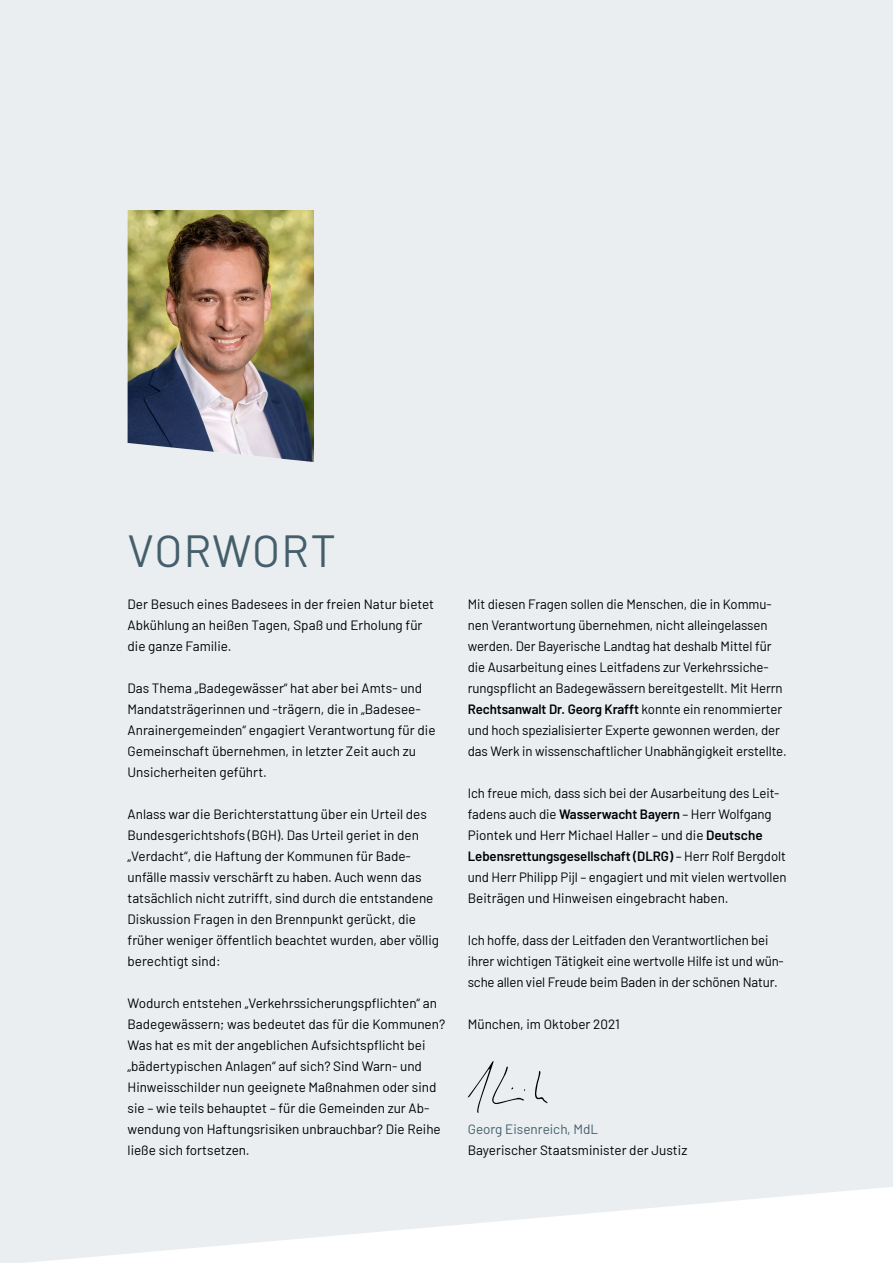
<style>
.page{position:relative;width:893px;height:1263px;background:#eaeef1}
.page>*{position:absolute;margin:0;border:0;box-sizing:border-box;transform-origin:0 0}
.Vorlaufseiten_H1_NICHT_Inhaltsseiten{font:45px "Barlow";letter-spacing:.025em;color:#445f6b}
.Vorlaufseiten_P_Copy_Vorlaufseiten{font:13.5px/21px "Barlow";color:#000}
.Vorlaufseiten_P_Copy_Vorlaufseiten_ohneA{font:13.5px "Barlow";color:#000}
.Vorlaufseiten_P_Copy_Vorlaufseiten_ohneA-2{font:13.5px "Barlow";color:#445f6b}
.s1{font-weight:600}
</style>
<div class="page">
<img style="left:128px;top:210px;width:186px;height:252px">
<svg style="left:468px;top:1061px;width:79px;height:52px"></svg>
<h1 class="Vorlaufseiten_H1_NICHT_Inhaltsseiten" style="left:128px;top:518px;width:210px">VORWORT</h1>
<p class="Vorlaufseiten_P_Copy_Vorlaufseiten" style="left:128px;top:593px;width:308px">Der Besuch eines Badesees in der freien Natur bietet<br>Abkühlung an heißen Tagen, Spaß und Erholung für die ganze Familie.</p>
<p class="Vorlaufseiten_P_Copy_Vorlaufseiten" style="left:128px;top:677px;width:309px">Das Thema „Badegewässer“ hat aber bei Amts- und Mandatsträgerinnen und -trägern, die in „Badesee-Anrainergemeinden“ engagiert Verantwortung für die Gemeinschaft übernehmen, in letzter Zeit auch zu Unsicherheiten geführt.</p>
<p class="Vorlaufseiten_P_Copy_Vorlaufseiten" style="left:128px;top:803px;width:313px">Anlass war die Berichterstattung über ein Urteil des Bundesgerichtshofs (BGH). Das Urteil geriet in den „Verdacht“, die Haftung der Kommunen für Bade&shy;unfälle massiv verschärft zu haben. Auch wenn das tatsächlich nicht zutrifft, sind durch die entstandene Diskussion Fragen in den Brennpunkt gerückt, die früher weniger öffentlich beachtet wurden, aber völlig berechtigt sind:</p>
<p class="Vorlaufseiten_P_Copy_Vorlaufseiten" style="left:128px;top:992px;width:319px">Wodurch entstehen „Verkehrssicherungspflichten“ an Badegewässern; was bedeutet das für die Kommunen?<br>Was hat es mit der angeblichen Aufsichtspflicht bei „bädertypischen Anlagen“ auf sich? Sind Warn- und Hinweisschilder nun geeignete Maßnahmen oder sind sie – wie teils behauptet – für die Gemeinden zur Ab&shy;wendung von Haftungsrisiken unbrauchbar? Die Reihe ließe sich fortsetzen.</p>
<p class="Vorlaufseiten_P_Copy_Vorlaufseiten" style="left:468px;top:593px;width:320px">Mit diesen Fragen sollen die Menschen, die in Kommu&shy;nen Verantwortung übernehmen, nicht alleingelassen werden. Der Bayerische Landtag hat deshalb Mittel für die Ausarbeitung eines Leitfadens zur Verkehrssiche&shy;rungspflicht an Badegewässern bereitgestellt. Mit Herrn <span class="s1">Rechtsanwalt Dr. Georg Krafft</span> konnte ein renommierter und hoch spezialisierter Experte gewonnen werden, der das Werk in wissenschaftlicher Unabhängigkeit erstellte.</p>
<p class="Vorlaufseiten_P_Copy_Vorlaufseiten" style="left:468px;top:782px;width:320px">Ich freue mich, dass sich bei der Ausarbeitung des Leit&shy;fadens auch die <span class="s1">Wasserwacht Bayern</span> – Herr Wolfgang Piontek und Herr Michael Haller – und die <span class="s1">Deutsche Lebensrettungsgesellschaft (DLRG)</span> – Herr Rolf Bergdolt und Herr Philipp Pijl – engagiert und mit vielen wertvollen Beiträgen und Hinweisen eingebracht haben.</p>
<p class="Vorlaufseiten_P_Copy_Vorlaufseiten" style="left:468px;top:929px;width:318px">Ich hoffe, dass der Leitfaden den Verantwortlichen bei ihrer wichtigen Tätigkeit eine wertvolle Hilfe ist und wün&shy;sche allen viel Freude beim Baden in der schönen Natur.</p>
<p class="Vorlaufseiten_P_Copy_Vorlaufseiten" style="left:468px;top:1013px;width:154px">München, im Oktober 2021</p>
<p class="Vorlaufseiten_P_Copy_Vorlaufseiten_ohneA-2" style="left:468px;top:1119px;width:132px">Georg Eisenreich, MdL</p>
<p class="Vorlaufseiten_P_Copy_Vorlaufseiten_ohneA" style="left:468px;top:1140px;width:221px">Bayerischer Staatsminister der Justiz</p>
</div>
